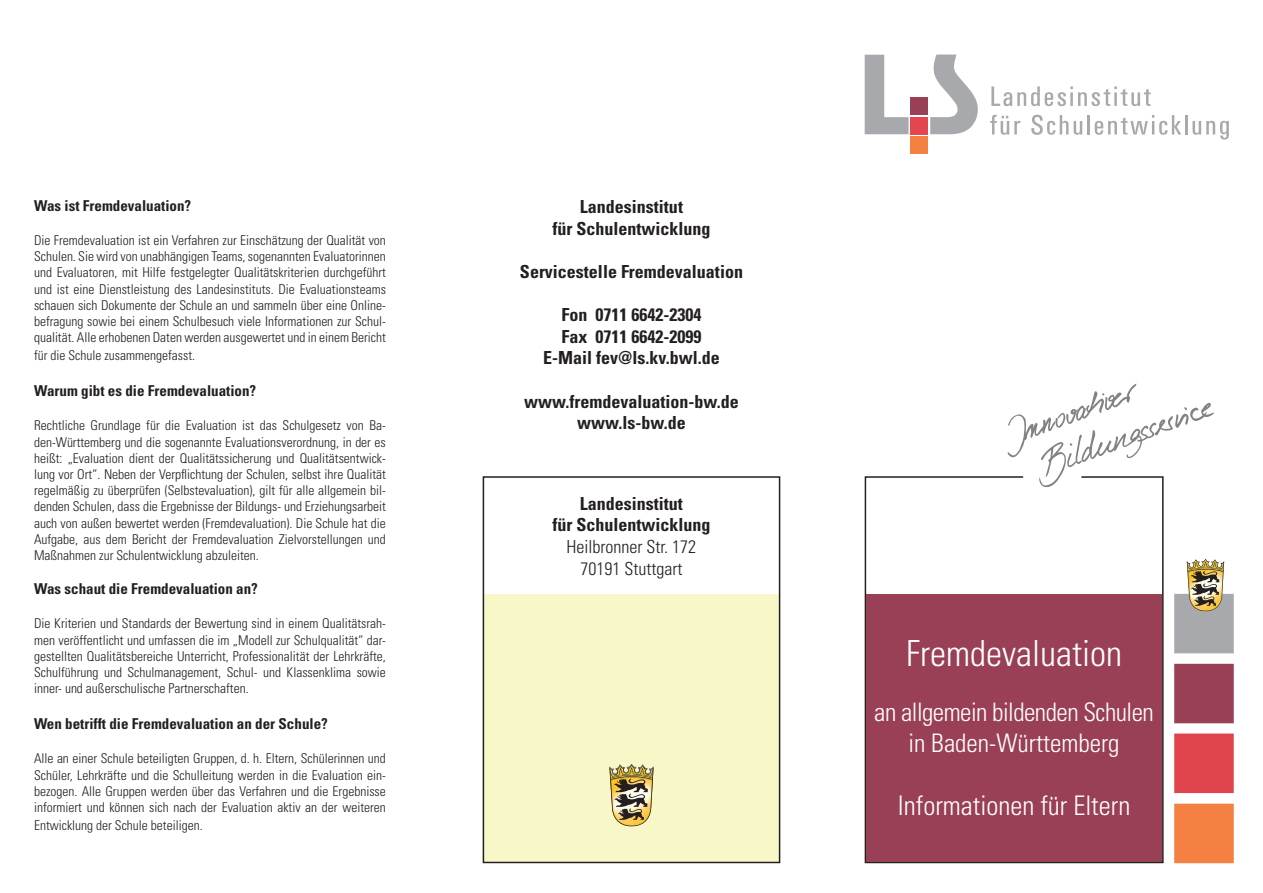
<style>
.page{position:relative;width:1263px;height:893px;background:#fff}
.page>*{position:absolute;margin:0;border:0;box-sizing:border-box;transform-origin:0 0}
.t1{font:300 condensed 36px "Univers";color:#fff}
.t2{font:300 condensed 27px "Univers";color:#fff}
.t3{font:300 condensed 25.5px/30.6px "Univers";letter-spacing:-.02em;color:#fff;text-align:center}
.t4{font:700 condensed 18px/21.6px "Univers";color:#231f20;text-align:center}
.t5{font:300 condensed 18px/21.6px "Univers";color:#231f20;text-align:center}
.t6{font:700 condensed 15px "Univers";color:#231f20}
.t7{font:300 condensed 13.5px/16.2px "Univers";color:#231f20;text-align:justify}
</style>
<div class="page">
<svg style="left:991px;top:86px;width:159px;height:20px"></svg>
<svg style="left:990px;top:115px;width:30px;height:20px"></svg>
<svg style="left:1031px;top:115px;width:37px;height:20px"></svg>
<svg style="left:1074px;top:121px;width:8px;height:14px"></svg>
<hr style="left:1087px;top:115px;width:3px;height:20px;background:#a8a9ad">
<svg style="left:1095px;top:115px;width:86px;height:20px"></svg>
<hr style="left:1185px;top:115px;width:2px;height:20px;background:#a8a9ad">
<svg style="left:1192px;top:121px;width:37px;height:19px"></svg>
<svg style="left:865px;top:55px;width:43px;height:79px"></svg>
<svg style="left:930px;top:55px;width:48px;height:79px"></svg>
<div style="left:911px;top:98px;width:17px;height:17px;background:#994056"></div>
<div style="left:911px;top:117px;width:17px;height:17px;background:#e3464e"></div>
<div style="left:911px;top:137px;width:17px;height:17px;background:#f48041"></div>
<div style="left:866px;top:594px;width:296px;height:268px;background:#994056"></div>
<div style="left:1176px;top:595px;width:56px;height:57px;background:#a8a9ad"></div>
<div style="left:1174px;top:594px;width:60px;height:59px;border:3px solid #a8a9ad"></div>
<div style="left:1176px;top:735px;width:56px;height:56px;background:#e0454d"></div>
<div style="left:1174px;top:733px;width:60px;height:60px;border:3px solid #e0454d"></div>
<div style="left:1176px;top:805px;width:56px;height:57px;background:#f48041"></div>
<div style="left:1174px;top:804px;width:60px;height:59px;border:3px solid #f48041"></div>
<div style="left:1176px;top:665px;width:56px;height:57px;background:#994056"></div>
<div style="left:1174px;top:664px;width:60px;height:59px;border:3px solid #994056"></div>
<svg style="left:1187px;top:559px;width:37px;height:52px"></svg>
<div style="left:484px;top:594px;width:295px;height:268px;background:#f8f7c8"></div>
<div style="left:483px;top:476px;width:297px;height:387px;border:2px solid #231f20"></div>
<img style="left:609px;top:764px;width:44px;height:62px">
<svg style="left:1007px;top:383px;width:207px;height:106px"></svg>
<p class="t6" style="left:34px;top:196px;width:159px">Was ist Fremdevaluation?</p>
<p class="t7" style="left:34px;top:232px;width:353px">Die Fremdevaluation ist ein Verfahren zur Einschätzung der Qualität von Schulen. Sie wird von unabhängigen Teams, sogenannten Evaluatorinnen und Evaluatoren, mit Hilfe festgelegter Qualitätskriterien durchgeführt und ist eine Dienstleistung des Landesinstituts. Die Evaluationsteams schauen sich Dokumente der Schule an und sammeln über eine Online&shy;befragung sowie bei einem Schulbesuch viele Informationen zur Schul&shy;qualität. Alle erhobenen Daten werden ausgewertet und in einem Bericht</p>
<p class="t7" style="left:34px;top:347px;width:163px">für die Schule zusammengefasst.</p>
<p class="t6" style="left:34px;top:382px;width:224px">Warum gibt es die Fremdevaluation?</p>
<p class="t7" style="left:34px;top:417px;width:353px">Rechtliche Grundlage für die Evaluation ist das Schulgesetz von Ba&shy;den-Württemberg und die sogenannte Evaluationsverordnung, in der es heißt: „Evaluation dient der Qualitätssicherung und Qualitätsentwick&shy;lung vor Ort“. Neben der Verpflichtung der Schulen, selbst ihre Qualität regelmäßig zu überprüfen (Selbstevaluation), gilt für alle allgemein bil&shy;denden Schulen, dass die Ergebnisse der Bildungs- und Erziehungsarbeit auch von außen bewertet werden (Fremdevaluation). Die Schule hat die Aufgabe, aus dem Bericht der Fremdevaluation Zielvorstellungen und Maßnahmen zur Schulentwicklung abzuleiten.</p>
<p class="t6" style="left:34px;top:580px;width:225px">Was schaut die Fremdevaluation an?</p>
<p class="t7" style="left:34px;top:615px;width:353px">Die Kriterien und Standards der Bewertung sind in einem Qualitätsrah&shy;men veröffentlicht und umfassen die im „Modell zur Schulqualität“ dar&shy;gestellten Qualitätsbereiche Unterricht, Professionalität der Lehrkräfte, Schulführung und Schulmanagement, Schul- und Klassenklima sowie inner- und außerschulische Partnerschaften.</p>
<p class="t6" style="left:34px;top:715px;width:295px">Wen betrifft die Fremdevaluation an der Schule?</p>
<p class="t7" style="left:34px;top:750px;width:353px">Alle an einer Schule beteiligten Gruppen, d. h. Eltern, Schülerinnen und Schüler, Lehrkräfte und die Schulleitung werden in die Evaluation ein&shy;bezogen. Alle Gruppen werden über das Verfahren und die Ergebnisse informiert und können sich nach der Evaluation aktiv an der weiteren</p>
<p class="t7" style="left:34px;top:817px;width:170px">Entwicklung der Schule beteiligen.</p>
<h3 class="t4" style="left:552px;top:196px;width:160px">Landesinstitut<br>für Schulentwicklung</h3>
<h3 class="t4" style="left:520px;top:261px;width:224px">Servicestelle Fremdevaluation</h3>
<h3 class="t4" style="left:543px;top:304px;width:178px">Fon 0711 6642-2304<br>Fax 0711 6642-2099<br>E-Mail fev@ls.kv.bwl.de</h3>
<h3 class="t4" style="left:524px;top:390px;width:216px">www.fremdevaluation-bw.de www.ls-bw.de</h3>
<h3 class="t4" style="left:552px;top:492px;width:160px">Landesinstitut<br>für Schulentwicklung</h3>
<h3 class="t5" style="left:567px;top:536px;width:131px">Heilbronner Str. 172<br>70191 Stuttgart</h3>
<h1 class="t1" style="left:906px;top:631px;width:217px">Fremdevaluation</h1>
<h3 class="t3" style="left:874px;top:697px;width:281px">an allgemein bildenden Schulen in Baden-Württemberg</h3>
<h2 class="t2" style="left:898px;top:789px;width:234px">Informationen für Eltern</h2>
</div>
